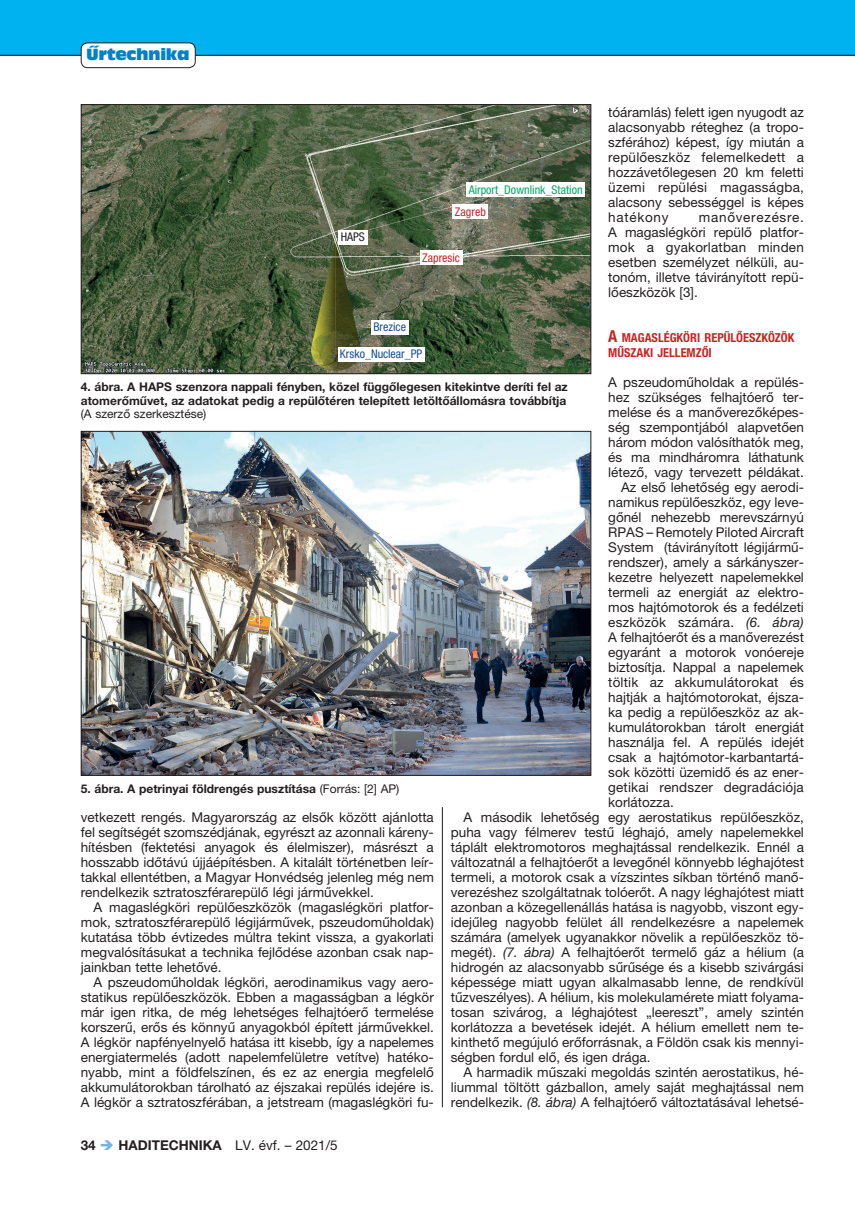
<style>
.page{position:relative;width:855px;height:1212px;background:#fff}
.page>*{position:absolute;margin:0;border:0;box-sizing:border-box;transform-origin:0 0}
.t1{font:15px "Antique Olive Compact";letter-spacing:-.02em;color:#0082c8}
.t2{font:13.5px/15px "Helvetica Neue LT Pro";color:#231f20;text-align:justify}
.t3{font:700 13.5px "Helvetica Neue LT Pro";color:#231f20}
.t4{font:700 condensed 12.3px/15px "Helvetica Neue LT Pro";color:#c62626}
.t5{font:700 12px/13.5px "Helvetica Neue LT Pro";color:#231f20}
.t6{font:condensed 12px "Helvetica Neue LT Pro";color:#00ab63}
.t7{font:condensed 12px "Helvetica Neue LT Pro";color:#184e98}
.t8{font:12px "Helvetica Neue LT Pro";color:#231f20}
.t9{font:condensed 12px "Helvetica Neue LT Pro";color:#c62626}
.t10{font:condensed 12px "Helvetica Neue LT Pro";color:#231f20}
.s1{font-size:16.5px}
.s2{font-style:italic}
.s3{font-weight:400}
.s4{color:#76b1df}
</style>
<div class="page">
<div style="left:0;top:0;width:855px;height:55px;background:#00b2ef"></div>
<hr style="left:0;top:55px;width:855px;height:1px;background:#231f20">
<div style="left:81px;top:43px;width:114px;height:25px;background:#fff;border-radius:6px"></div>
<div style="left:81px;top:43px;width:115px;height:25px;border:1px solid #231f20;border-radius:6px"></div>
<img style="left:83px;top:433px;width:506px;height:341px">
<img style="left:83px;top:106px;width:506px;height:266px">
<div style="left:81px;top:104px;width:510px;height:270px;border:1px solid #231f20"></div>
<div style="left:453px;top:204px;width:35px;height:15px;background:#fff"></div>
<div style="left:371px;top:320px;width:37px;height:14px;background:#fff"></div>
<div style="left:338px;top:347px;width:86px;height:14px;background:#fff"></div>
<div style="left:338px;top:230px;width:30px;height:14px;background:#fff"></div>
<div style="left:420px;top:251px;width:43px;height:14px;background:#fff"></div>
<div style="left:466px;top:182px;width:119px;height:15px;background:#fff"></div>
<hr style="left:442px;top:807px;width:1px;height:300px;background:#231f20">
<p class="t1" style="left:86px;top:44px;width:105px">Űrtechnika</p>
<p class="t2" style="left:608px;top:105px;width:197px">tóáramlás) felett igen nyugodt az alacsonyabb réteghez (a tropo&shy;szférához) képest, így miután a repülőeszköz felemelkedett a hozzávetőlegesen 20 km feletti üzemi repülési magasságba, alacsony sebességgel is képes hatékony</p>
<p class="t6" style="left:469px;top:183px;width:115px">Airport_Downlink_Station</p>
<p class="t9" style="left:455px;top:204px;width:32px">Zagreb</p>
<p class="t2" style="left:608px;top:210px;width:197px;text-indent:91px">manőverezésre.<br>A magaslégköri repülő platfor&shy;mok a gyakorlatban minden esetben személyzet nélküli, au&shy;tonóm, illetve távirányított repü&shy;lőeszközök [3].</p>
<p class="t4" style="left:608px;top:330px;width:188px"><span class="s1">A</span> MAGASLÉGKÖRI REPÜLŐESZKÖZÖK<br>MŰSZAKI JELLEMZŐI</p>
<p class="t2" style="left:608px;top:375px;width:197px">A pszeudoműholdak a repülés-</p>
<p class="t2" style="left:608px;top:390px;width:197px">hez szükséges felhajtóerő ter-</p>
<p class="t2" style="left:608px;top:405px;width:196px">melése és a manőverezőképes-</p>
<p class="t2" style="left:608px;top:420px;width:197px">ség szempontjából alapvetően</p>
<p class="t2" style="left:608px;top:435px;width:197px">három módon valósíthatók meg,</p>
<p class="t2" style="left:608px;top:450px;width:197px">és ma mindháromra láthatunk</p>
<p class="t2" style="left:608px;top:465px;width:197px">létező, vagy tervezett példákat.</p>
<p class="t2" style="left:621px;top:480px;width:184px">Az első lehetőség egy aerodi-</p>
<p class="t2" style="left:608px;top:495px;width:197px">namikus repülőeszköz, egy leve-</p>
<p class="t2" style="left:608px;top:510px;width:197px">gőnél nehezebb merevszárnyú</p>
<p class="t2" style="left:608px;top:525px;width:197px">RPAS – Remotely Piloted Aircraft</p>
<p class="t2" style="left:608px;top:540px;width:197px">System (távirányított légijármű-</p>
<p class="t2" style="left:608px;top:555px;width:197px">rendszer), amely a sárkányszer-</p>
<p class="t2" style="left:608px;top:570px;width:197px">kezetre helyezett napelemekkel</p>
<p class="t2" style="left:608px;top:585px;width:197px">termeli az energiát az elektro-</p>
<p class="t2" style="left:608px;top:600px;width:197px">mos hajtómotorok és a fedélzeti</p>
<p class="t2" style="left:608px;top:615px;width:197px">eszközök számára. <span class="s2">(6. ábra)</span></p>
<p class="t2" style="left:608px;top:630px;width:197px">A felhajtóerőt és a manőverezést</p>
<p class="t2" style="left:608px;top:645px;width:197px">egyaránt a motorok vonóereje</p>
<p class="t2" style="left:608px;top:660px;width:197px">biztosítja. Nappal a napelemek</p>
<p class="t2" style="left:608px;top:675px;width:197px">töltik az akkumulátorokat és</p>
<p class="t2" style="left:608px;top:690px;width:197px">hajtják a hajtómotorokat, éjsza-</p>
<p class="t2" style="left:608px;top:705px;width:197px">ka pedig a repülőeszköz az ak-</p>
<p class="t2" style="left:608px;top:720px;width:197px">kumulátorokban tárolt energiát</p>
<p class="t2" style="left:608px;top:735px;width:197px">használja fel. A repülés idejét</p>
<p class="t2" style="left:608px;top:750px;width:197px">csak a hajtómotor-karbantartá-</p>
<p class="t2" style="left:608px;top:765px;width:197px">sok közötti üzemidő és az ener-</p>
<p class="t2" style="left:608px;top:780px;width:197px">getikai rendszer degradációja</p>
<p class="t2" style="left:608px;top:795px;width:67px">korlátozza.</p>
<p class="t2" style="left:463px;top:810px;width:342px">A második lehetőség egy aerostatikus repülőeszköz,</p>
<p class="t2" style="left:451px;top:825px;width:354px">puha vagy félmerev testű léghajó, amely napelemekkel</p>
<p class="t2" style="left:451px;top:840px;width:354px">táplált elektromotoros meghajtással rendelkezik. Ennél a</p>
<p class="t2" style="left:451px;top:855px;width:354px">változatnál a felhajtóerőt a levegőnél könnyebb léghajótest</p>
<p class="t2" style="left:451px;top:870px;width:354px">termeli, a motorok csak a vízszintes síkban történő manő-</p>
<p class="t2" style="left:451px;top:885px;width:354px">verezéshez szolgáltatnak tolóerőt. A nagy léghajótest miatt</p>
<p class="t2" style="left:451px;top:900px;width:354px">azonban a közegellenállás hatása is nagyobb, viszont egy-</p>
<p class="t2" style="left:451px;top:915px;width:354px">idejűleg nagyobb felület áll rendelkezésre a napelemek</p>
<p class="t2" style="left:451px;top:930px;width:354px">számára (amelyek ugyanakkor növelik a repülőeszköz tö-</p>
<p class="t2" style="left:451px;top:945px;width:354px">megét). <span class="s2">(7. ábra)</span> A felhajtóerőt termelő gáz a hélium (a</p>
<p class="t2" style="left:451px;top:960px;width:354px">hidrogén az alacsonyabb sűrűsége és a kisebb szivárgási</p>
<p class="t2" style="left:451px;top:975px;width:354px">képessége miatt ugyan alkalmasabb lenne, de rendkívül</p>
<p class="t2" style="left:451px;top:990px;width:354px">tűzveszélyes). A hélium, kis molekulamérete miatt folyama-</p>
<p class="t2" style="left:451px;top:1005px;width:354px">tosan szivárog, a léghajótest „leereszt”, amely szintén</p>
<p class="t2" style="left:451px;top:1020px;width:354px">korlátozza a bevetések idejét. A hélium emellett nem te-</p>
<p class="t2" style="left:451px;top:1034px;width:354px">kinthető megújuló erőforrásnak, a Földön csak kis mennyi-</p>
<p class="t2" style="left:451px;top:1049px;width:201px">ségben fordul elő, és igen drága.</p>
<p class="t2" style="left:463px;top:1064px;width:342px">A harmadik műszaki megoldás szintén aerostatikus, hé-</p>
<p class="t2" style="left:451px;top:1079px;width:354px">liummal töltött gázballon, amely saját meghajtással nem</p>
<p class="t2" style="left:451px;top:1094px;width:354px">rendelkezik. <span class="s2">(8. ábra)</span> A felhajtóerő változtatásával lehetsé-</p>
<p class="t10" style="left:341px;top:230px;width:26px">HAPS</p>
<p class="t9" style="left:422px;top:251px;width:39px">Zapresic</p>
<p class="t7" style="left:373px;top:320px;width:34px">Brezice</p>
<p class="t7" style="left:340px;top:347px;width:84px">Krsko_Nuclear_PP</p>
<p class="t5" style="left:81px;top:380px;width:488px">4. ábra. A HAPS szenzora nappali fényben, közel függőlegesen kitekintve deríti fel az atomerőművet, az adatokat pedig a repülőtéren telepített letöltőállomásra továbbítja</p>
<p class="t8" style="left:81px;top:407px;width:127px">(A szerző szerkesztése)</p>
<p class="t5" style="left:81px;top:781px;width:320px">5. ábra. A petrinyai földrengés pusztítása <span class="s3">(Forrás: [2] AP)</span></p>
<p class="t2" style="left:81px;top:810px;width:354px">vetkezett rengés. Magyarország az elsők között ajánlotta fel segítségét szomszédjának, egyrészt az azonnali káreny&shy;hítésben (fektetési anyagok és élelmiszer), másrészt a hosszabb időtávú újjáépítésben. A kitalált történetben leír&shy;takkal ellentétben, a Magyar Honvédség jelenleg még nem rendelkezik sztratoszférarepülő légi járművekkel.</p>
<p class="t2" style="left:81px;top:900px;width:354px;text-indent:13px">A magaslégköri repülőeszközök (magaslégköri platfor&shy;mok, sztratoszférarepülő légijárművek, pszeudoműholdak) kutatása több évtizedes múltra tekint vissza, a gyakorlati megvalósításukat a technika fejlődése azonban csak nap&shy;jainkban tette lehetővé.</p>
<p class="t2" style="left:81px;top:975px;width:354px;text-indent:13px">A pszeudoműholdak légköri, aerodinamikus vagy aero&shy;statikus repülőeszközök. Ebben a magasságban a légkör már igen ritka, de még lehetséges felhajtóerő termelése korszerű, erős és könnyű anyagokból épített járművekkel.<br>A légkör napfényelnyelő hatása itt kisebb, így a napelemes energiatermelés (adott napelemfelületre vetítve) hatéko&shy;nyabb, mint a földfelszínen, és ez az energia megfelelő akkumulátorokban tárolható az éjszakai repülés idejére is.<br>A légkör a sztratoszférában, a jetstream (magaslégköri fu-</p>
<p class="t3" style="left:81px;top:1137px;width:258px">34 <span class="s4">➔</span> HADITECHNIKA <span class="s3">LV. évf. – 2021/5</span></p>
</div>
